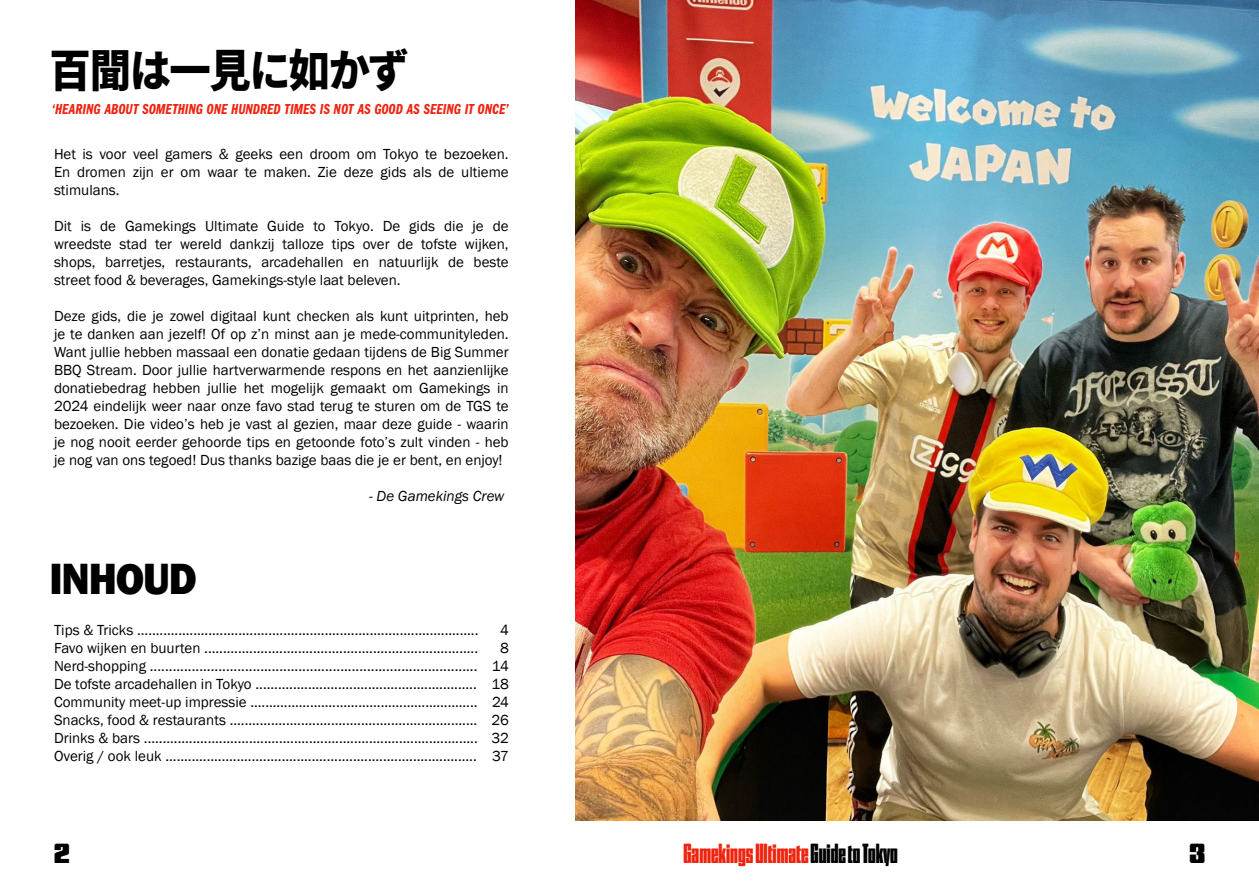
<style>
.page{position:relative;width:1259px;height:893px;background:#fff}
.page>*{position:absolute;margin:0;border:0;box-sizing:border-box;transform-origin:0 0}
.t1{font:900 45px "Noto Sans CJ Kjp";letter-spacing:-.03em;color:#000;scale:.92 1}
.t2{font:800 45px "Franklin Gothic";letter-spacing:-.03em;color:#000;scale:.92 1}
.t3{font:27px "Nickel Gothic Variable";color:#ef240f}
.t4{font:27px "Nickel Gothic Variable";color:#000}
.t5{font:15px/18px "Franklin Gothic";color:#000;text-align:justify}
.t6{font:15px "Franklin Gothic URW Com Dem Ita";color:#ef240f}
.t7{font:italic 15px "Franklin Gothic";color:#000}
.t8{font:15px/18px "Franklin Gothic";letter-spacing:-.02em;color:#000;text-align:center}
.s1{color:#000}
</style>
<div class="page">
<img style="left:575px;top:0;width:684px;height:821px">
<h1 class="t1" style="left:50px;top:45px;width:392px">百聞は一見に如かず</h1>
<p class="t6" style="left:52px;top:101px;width:458px">‘HEARING ABOUT SOMETHING ONE HUNDRED TIMES IS NOT AS GOOD AS SEEING IT ONCE’</p>
<p class="t5" style="left:54px;top:145px;width:456px">Het is voor veel gamers &amp; geeks een droom om Tokyo te bezoeken.<br>En dromen zijn er om waar te maken. Zie deze gids als de ultieme stimulans.</p>
<p class="t5" style="left:54px;top:217px;width:456px">Dit is de Gamekings Ultimate Guide to Tokyo. De gids die je de wreedste stad ter wereld dankzij talloze tips over de tofste wijken, shops, barretjes, restaurants, arcadehallen en natuurlijk de beste street food &amp; beverages, Gamekings-style laat beleven.</p>
<p class="t5" style="left:54px;top:307px;width:456px">Deze gids, die je zowel digitaal kunt checken als kunt uitprinten, heb je te danken aan jezelf! Of op z’n minst aan je mede-communityleden.<br>Want jullie hebben massaal een donatie gedaan tijdens de Big Summer BBQ Stream. Door jullie hartverwarmende respons en het aanzienlijke donatiebedrag hebben jullie het mogelijk gemaakt om Gamekings in 2024 eindelijk weer naar onze favo stad terug te sturen om de TGS te bezoeken. Die video’s heb je vast al gezien, maar deze guide - waarin je nog nooit eerder gehoorde tips en getoonde foto’s zult vinden - heb je nog van ons tegoed! Dus thanks bazige baas die je er bent, en enjoy!</p>
<p class="t7" style="left:369px;top:487px;width:137px">- De Gamekings Crew</p>
<h1 class="t2" style="left:50px;top:549px;width:162px">INHOUD</h1>
<p class="t5" style="left:54px;top:622px;width:426px">Tips &amp; Tricks ...........................................................................................<br>Favo wijken en buurten .........................................................................<br>Nerd-shopping ......................................................................................<br>De tofste arcadehallen in Tokyo ...........................................................<br>Community meet-up impressie .............................................................<br>Snacks, food &amp; restaurants ..................................................................<br>Drinks &amp; bars .........................................................................................<br>Overig / ook leuk ...................................................................................</p>
<p class="t8" style="left:491px;top:622px;width:19px">4<br>8<br>14<br>18<br>24<br>26<br>32<br>37</p>
<h2 class="t4" style="left:54px;top:830px;width:17px">2</h2>
<h2 class="t3" style="left:683px;top:830px;width:216px">Gamekings Ultimate <span class="s1">Guide to Tokyo</span></h2>
<h2 class="t4" style="left:1189px;top:830px;width:17px">3</h2>
</div>
